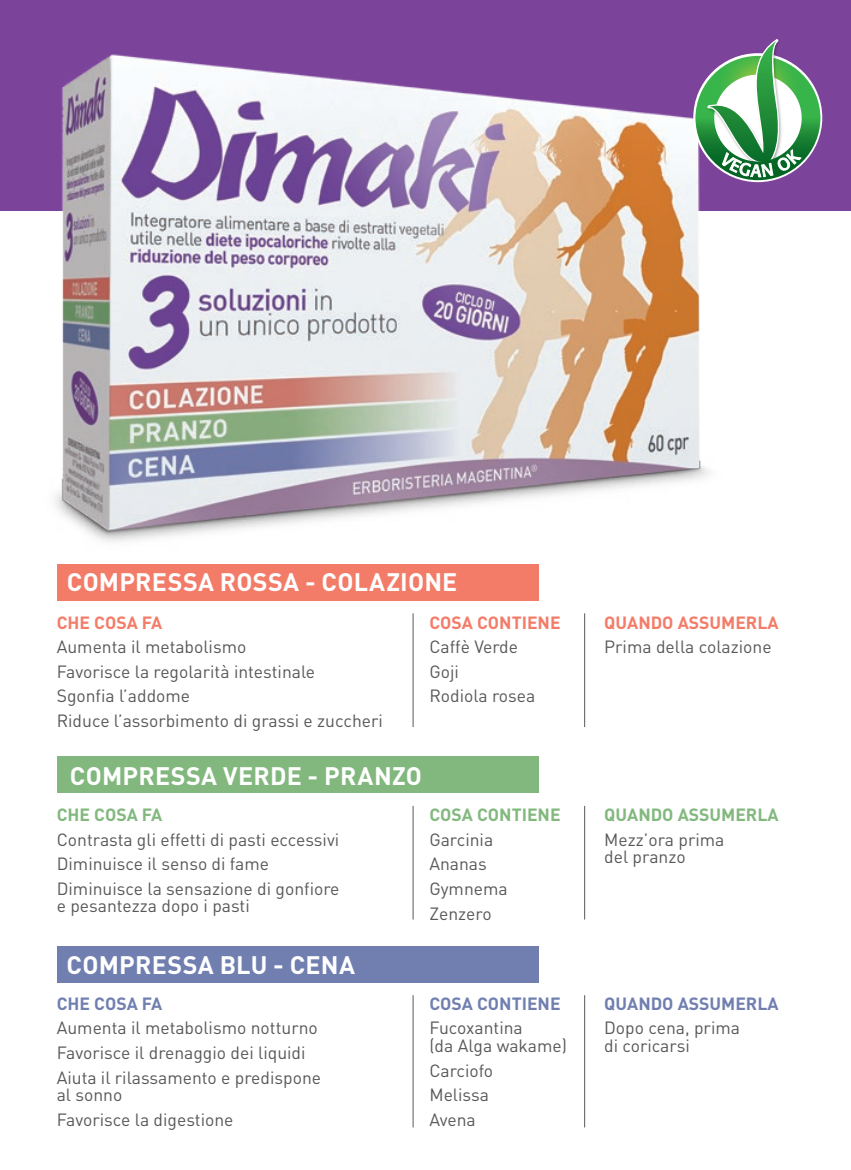
<style>
.page{position:relative;width:851px;height:1170px;background:#fff}
.page>*{position:absolute;margin:0;border:0;box-sizing:border-box;transform-origin:0 0}
.t1{font:700 25px "DIN";letter-spacing:.01em;color:#fff}
.t2{font:17.5px/24.5px "DIN";color:#57585a}
.t3{font:700 17.5px "DIN";color:#f37c69}
.t4{font:700 17.5px "DIN";color:#82b87e}
.t5{font:700 17.5px "DIN";color:#707fb0}
</style>
<div class="page">
<div style="left:0;top:0;width:850px;height:210px;background:#7b449a"></div>
<div style="left:57px;top:564px;width:481px;height:36px;background:#f37c69"></div>
<div style="left:57px;top:945px;width:481px;height:37px;background:#707fb0"></div>
<div style="left:57px;top:756px;width:481px;height:37px;background:#82b87e"></div>
<hr style="left:412px;top:613px;width:1px;height:114px;background:#57585a">
<hr style="left:584px;top:613px;width:1px;height:114px;background:#57585a">
<hr style="left:412px;top:805px;width:1px;height:114px;background:#57585a">
<hr style="left:584px;top:805px;width:1px;height:114px;background:#57585a">
<hr style="left:412px;top:995px;width:1px;height:132px;background:#57585a">
<hr style="left:584px;top:995px;width:1px;height:132px;background:#57585a">
<img style="left:0;top:54px;width:780px;height:488px">
<svg style="left:693px;top:39px;width:129px;height:142px"></svg>
<h1 class="t1" style="left:67px;top:566px;width:392px">COMPRESSA ROSSA - COLAZIONE</h1>
<p class="t3" style="left:57px;top:610px;width:107px">CHE COSA FA</p>
<p class="t2" style="left:57px;top:634px;width:328px">Aumenta il metabolismo<br>Favorisce la regolarità intestinale<br>Sgonfia l’addome<br>Riduce l’assorbimento di grassi e zuccheri</p>
<p class="t3" style="left:429px;top:611px;width:133px">COSA CONTIENE</p>
<p class="t2" style="left:429px;top:634px;width:107px">Caffè Verde<br>Goji<br>Rodiola rosea</p>
<h1 class="t1" style="left:70px;top:759px;width:353px">COMPRESSA VERDE - PRANZO</h1>
<p class="t4" style="left:57px;top:803px;width:107px">CHE COSA FA</p>
<p class="t2" style="left:57px;top:826px;width:284px">Contrasta gli effetti di pasti eccessivi<br>Diminuisce il senso di fame<br>Diminuisce la sensazione di gonfiore</p>
<p class="t2" style="left:57px;top:893px;width:194px">e pesantezza dopo i pasti</p>
<p class="t4" style="left:429px;top:803px;width:133px">COSA CONTIENE</p>
<p class="t2" style="left:429px;top:826px;width:80px">Garcinia<br>Ananas<br>Gymnema<br>Zenzero</p>
<h1 class="t1" style="left:66px;top:948px;width:290px">COMPRESSA BLU - CENA</h1>
<p class="t5" style="left:57px;top:991px;width:107px">CHE COSA FA</p>
<p class="t2" style="left:57px;top:1015px;width:266px">Aumenta il metabolismo notturno<br>Favorisce il drenaggio dei liquidi<br>Aiuta il rilassamento e predispone</p>
<p class="t2" style="left:57px;top:1082px;width:178px">al sonno<br>Favorisce la digestione</p>
<p class="t5" style="left:429px;top:991px;width:133px">COSA CONTIENE</p>
<p class="t2" style="left:429px;top:1018px;width:139px;line-height:17.5px">Fucoxantina<br>(da Alga wakame)</p>
<p class="t2" style="left:429px;top:1057px;width:65px">Carciofo<br>Melissa<br>Avena</p>
<p class="t3" style="left:604px;top:611px;width:176px">QUANDO ASSUMERLA</p>
<p class="t2" style="left:604px;top:634px;width:169px">Prima della colazione</p>
<p class="t4" style="left:604px;top:803px;width:176px">QUANDO ASSUMERLA</p>
<p class="t2" style="left:604px;top:830px;width:122px;line-height:17.5px">Mezz’ora prima del pranzo</p>
<p class="t5" style="left:604px;top:991px;width:176px">QUANDO ASSUMERLA</p>
<p class="t2" style="left:604px;top:1018px;width:137px;line-height:17.5px">Dopo cena, prima di coricarsi</p>
</div>
